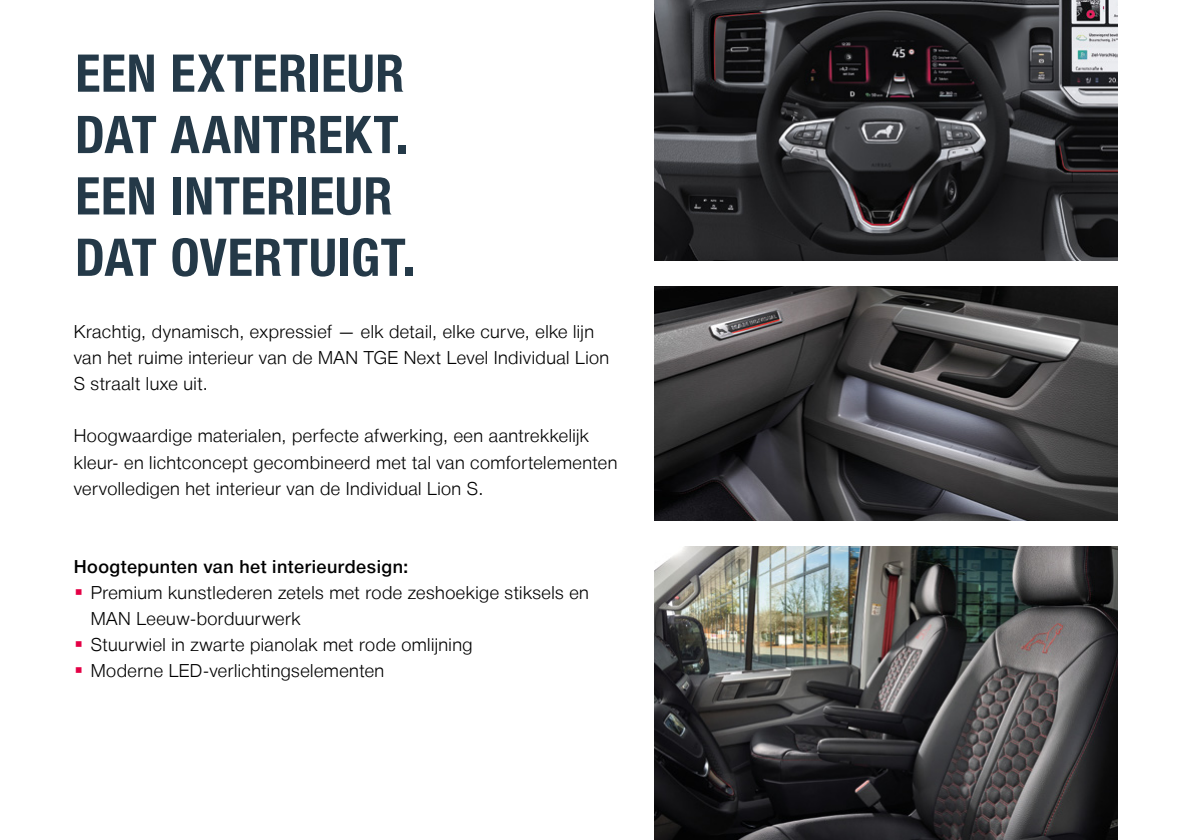
<style>
.page{position:relative;width:1191px;height:840px;background:#fff}
.page>*{position:absolute;margin:0;border:0;box-sizing:border-box;transform-origin:0 0}
.t1{font:700 52px/61.4px "Man Global Condensed";letter-spacing:.01em;color:#243948}
.t2{font:300 18px/26px "Man Global";letter-spacing:.025em;color:#000}
.t3{font:500 18px "Man Global";letter-spacing:.025em;color:#000}
</style>
<div class="page">
<img style="left:654px;top:0;width:463px;height:260px">
<img style="left:654px;top:546px;width:463px;height:293px">
<img style="left:654px;top:286px;width:463px;height:234px">
<h1 class="t1" style="left:75px;top:43px;width:342px">EEN EXTERIEUR<br>DAT AANTREKT.<br>EEN INTERIEUR<br>DAT OVERTUIGT.</h1>
<p class="t2" style="left:74px;top:319px;width:537px">Krachtig, dynamisch, expressief — elk detail, elke curve, elke lijn van het ruime interieur van de MAN TGE Next Level Individual Lion<br>S straalt luxe uit.</p>
<p class="t2" style="left:74px;top:423px;width:545px">Hoogwaardige materialen, perfecte afwerking, een aantrekkelijk kleur- en lichtconcept gecombineerd met tal van comfortelementen vervolledigen het interieur van de Individual Lion S.</p>
<p class="t3" style="left:74px;top:555px;width:336px">Hoogtepunten van het interieurdesign:</p>
<p class="t2" style="left:91px;top:579px;width:499px">Premium kunstlederen zetels met rode zeshoekige stiksels en MAN Leeuw-borduurwerk<br>Stuurwiel in zwarte pianolak met rode omlijning<br>Moderne LED-verlichtingselementen</p>
</div>
